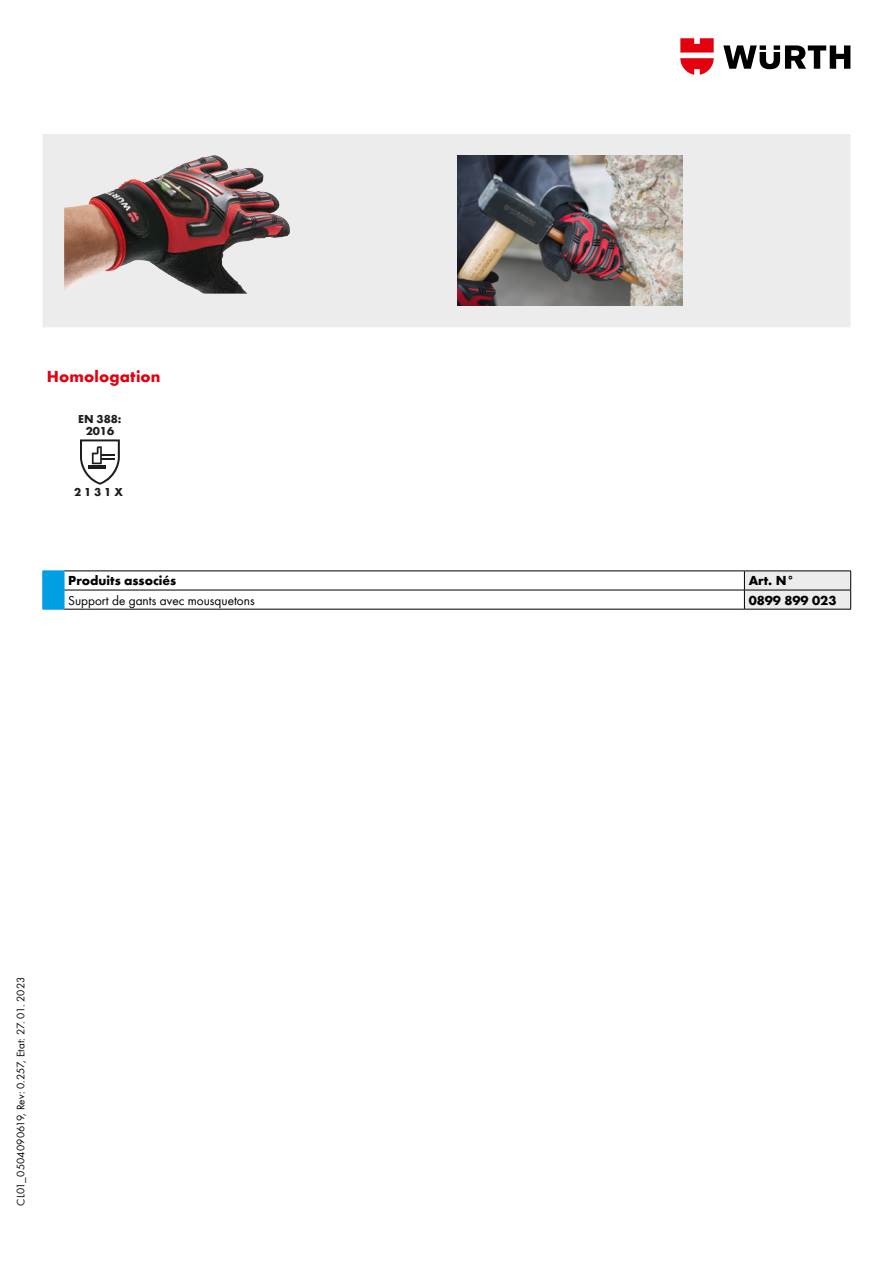
<style>
.page{position:relative;width:893px;height:1263px;background:#fff}
.page>*{position:absolute;margin:0;border:0;box-sizing:border-box;transform-origin:0 0}
.t1{font:700 16.5px "Wuerth Global";letter-spacing:.01em;color:#e3000f}
.t2{font:700 13.5px "Wuerth Global";color:#000}
.t3{font:13.5px "Wuerth Global";color:#000}
.t4{font:700 11.85px/12.5px "Wuerth";color:#1d1d1b;text-align:center}
.t5{font:11.25px "Wuerth Global";letter-spacing:.005em;color:#000}
</style>
<div class="page">
<svg style="left:723px;top:45px;width:127px;height:24px"></svg>
<svg style="left:680px;top:38px;width:34px;height:37px"></svg>
<hr style="left:64px;top:571px;width:680px;height:1px;background:#000">
<hr style="left:64px;top:590px;width:680px;height:1px;background:#000">
<hr style="left:64px;top:609px;width:680px;height:1px;background:#000">
<svg style="left:43px;top:571px;width:22px;height:39px"></svg>
<svg style="left:744px;top:571px;width:107px;height:38px;background:#ddddde"></svg>
<hr style="left:744px;top:609px;width:107px;height:1px;background:#000">
<svg style="left:80px;top:439px;width:40px;height:46px"></svg>
<div style="left:43px;top:134px;width:807px;height:193px;background:#ececed"></div>
<img style="left:64px;top:155px;width:150px;height:138px">
<img style="left:457px;top:155px;width:226px;height:150px">
<h1 class="t1" style="left:47px;top:366px;width:115px">Homologation</h1>
<p class="t4" style="left:78px;top:412px;width:45px">EN 388:<br>2016</p>
<p class="t4" style="left:74px;top:485px;width:50px">2131X</p>
<p class="t2" style="left:68px;top:573px;width:110px">Produits associés</p>
<p class="t2" style="left:749px;top:573px;width:48px">Art. N°</p>
<p class="t3" style="left:68px;top:592px;width:188px">Support de gants avec mousquetons</p>
<p class="t2" style="left:749px;top:592px;width:89px">0899 899 023</p>
<p class="t5" style="left:14px;top:1205px;width:230px;rotate:-90deg">CL01_0504090619, Rev: 0.257, Etat: 27. 01. 2023</p>
</div>
